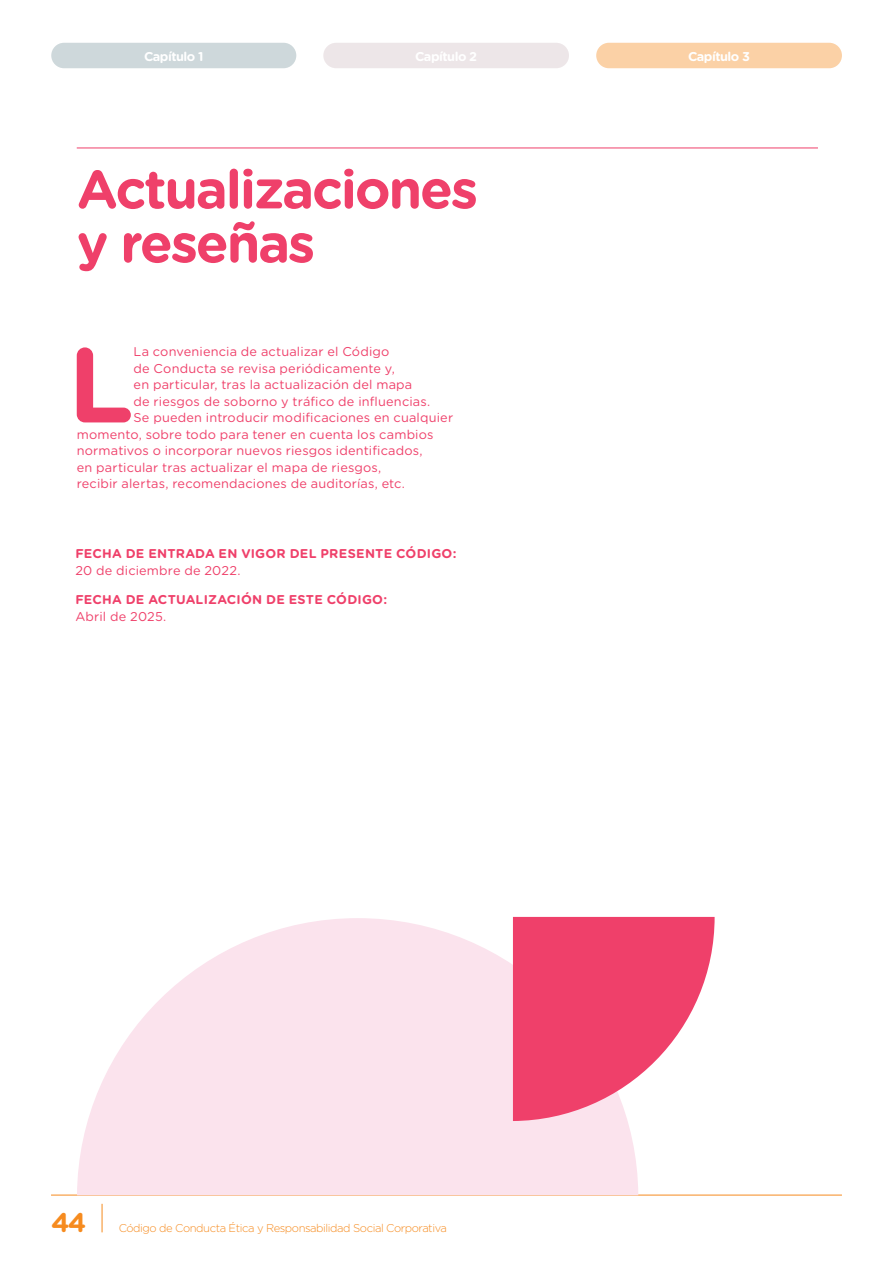
<style>
.page{position:relative;width:893px;height:1263px;background:#fff}
.page>*{position:absolute;margin:0;border:0;box-sizing:border-box;transform-origin:0 0}
.Edito{font:700 106.2px "Gotham Rounded";color:#ef406a}
.t1{font:700 54px/54px "Gotham Rounded";letter-spacing:-.04em;color:#ef406a}
.t2{font:700 27px "Gotham Rounded";color:#f68b1f}
.Edito-2{font:12.75px "Gotham Rounded";letter-spacing:.015em;color:#ef406a}
.Edito-3{font:700 12.75px/16.5px "Gotham Rounded";letter-spacing:.02em;color:#ef406a}
.t3{font:700 12.75px "Gotham Rounded";letter-spacing:-.04em;color:#fff}
.t4{font:300 11.25px "Gotham Rounded";letter-spacing:-.04em;color:#f68b1f}
.s1{font-weight:400}
</style>
<div class="page">
<svg style="left:102px;top:1204px;width:1px;height:28px"></svg>
<hr style="left:51px;top:1195px;width:791px;height:1px;background:#f68b1f">
<div style="left:51px;top:43px;width:245px;height:25px;background:#ced8db;border-radius:13px"></div>
<div style="left:323px;top:43px;width:246px;height:25px;background:#ede6e8;border-radius:13px"></div>
<div style="left:596px;top:43px;width:246px;height:25px;background:#fbd1a6;border-radius:13px"></div>
<svg style="left:77px;top:918px;width:561px;height:277px;fill:#fbe3ed"></svg>
<svg style="left:513px;top:917px;width:202px;height:204px"></svg>
<hr style="left:77px;top:148px;width:741px;height:1px;background:#ef406a">
<p class="t3" style="left:144px;top:47px;width:61px">Capítulo 1</p>
<p class="t3" style="left:415px;top:47px;width:64px">Capítulo 2</p>
<p class="t3" style="left:688px;top:47px;width:64px">Capítulo 3</p>
<p class="t1" style="left:77px;top:160px;width:403px">Actualizaciones y reseñas</p>
<p class="Edito" style="left:68px;top:307px;width:67px">L</p>
<p class="Edito-2" style="left:134px;top:343px;width:257px">La conveniencia de actualizar el Código</p>
<p class="Edito-2" style="left:134px;top:360px;width:263px">de Conducta se revisa periódicamente y,</p>
<p class="Edito-2" style="left:134px;top:376px;width:280px">en particular, tras la actualización del mapa</p>
<p class="Edito-2" style="left:134px;top:393px;width:298px">de riesgos de soborno y tráfico de influencias.</p>
<p class="Edito-2" style="left:134px;top:409px;width:321px">Se pueden introducir modificaciones en cualquier</p>
<p class="Edito-2" style="left:77px;top:426px;width:358px">momento, sobre todo para tener en cuenta los cambios</p>
<p class="Edito-2" style="left:77px;top:442px;width:347px">normativos o incorporar nuevos riesgos identificados,</p>
<p class="Edito-2" style="left:77px;top:459px;width:306px">en particular tras actualizar el mapa de riesgos,</p>
<p class="Edito-2" style="left:77px;top:475px;width:330px">recibir alertas, recomendaciones de auditorías, etc.</p>
<p class="Edito-3" style="left:75px;top:545px;width:382px">FECHA DE ENTRADA EN VIGOR DEL PRESENTE CÓDIGO:<br><span class="s1">20 de diciembre de 2022.</span></p>
<p class="Edito-3" style="left:75px;top:591px;width:313px">FECHA DE ACTUALIZACIÓN DE ESTE CÓDIGO:<br><span class="s1">Abril de 2025.</span></p>
<p class="t2" style="left:51px;top:1203px;width:37px">44</p>
<p class="t4" style="left:119px;top:1221px;width:330px">Código de Conducta Ética y Responsabilidad Social Corporativa</p>
</div>
